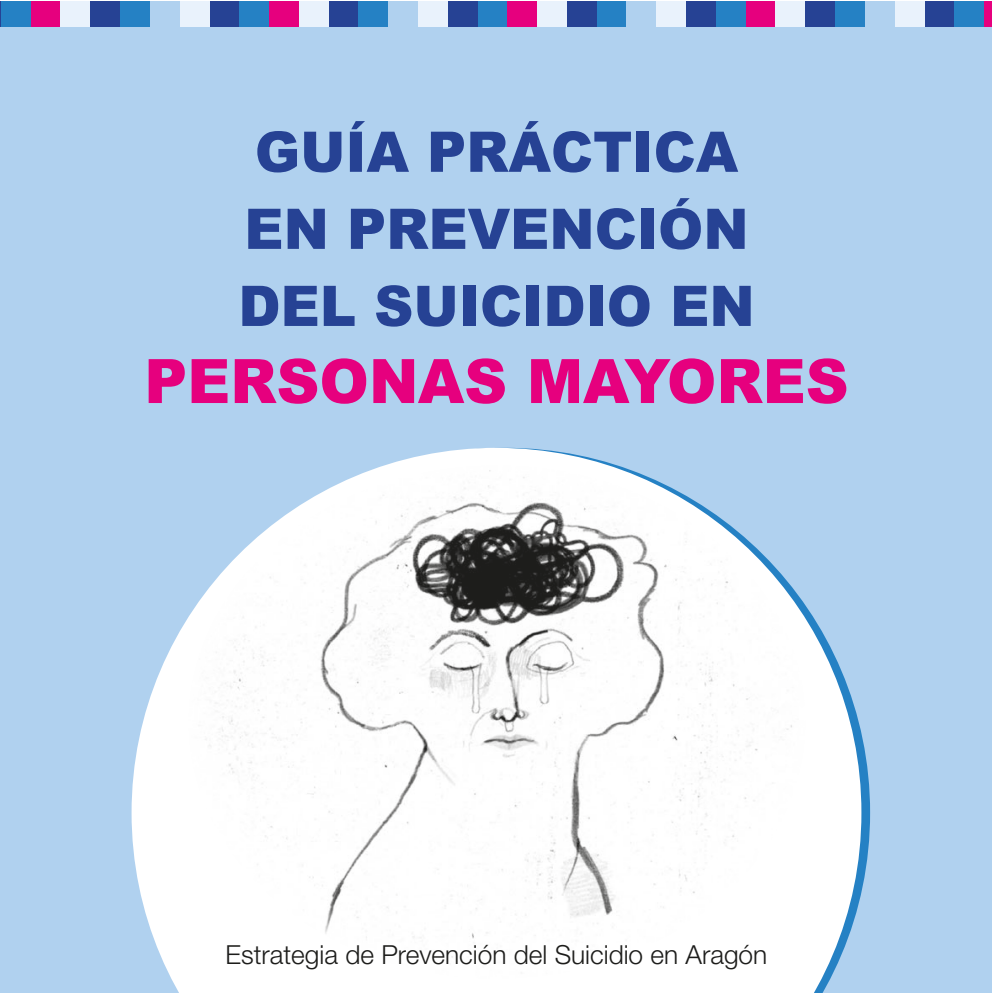
<style>
.page{position:relative;width:993px;height:993px;background:#fff}
.page>*{position:absolute;margin:0;border:0;box-sizing:border-box;transform-origin:0 0}
.t1{font:900 61.25px "Arial";color:#e6007e}
.t2{font:900 56px/77px "Arial";color:#264294}
.t3{font:300 26.25px "Helvetica Neue LT Std";color:#1d1d1b}
</style>
<div class="page">
<div style="left:0;top:2px;width:990px;height:990px;background:#b0d1ef"></div>
<svg style="left:131px;top:447px;width:730px;height:545px"></svg>
<img style="left:189px;top:465px;width:616px;height:513px">
<svg style="left:0;top:2px;width:1px;height:24px"></svg>
<div style="left:447px;top:2px;width:30px;height:24px;background:#264294"></div>
<div style="left:209px;top:2px;width:30px;height:24px;background:#264294"></div>
<div style="left:686px;top:2px;width:29px;height:24px;background:#264294"></div>
<div style="left:90px;top:2px;width:30px;height:24px;background:#264294"></div>
<div style="left:567px;top:2px;width:29px;height:24px;background:#264294"></div>
<div style="left:328px;top:2px;width:30px;height:24px;background:#264294"></div>
<div style="left:805px;top:2px;width:29px;height:24px;background:#264294"></div>
<div style="left:924px;top:2px;width:29px;height:24px;background:#264294"></div>
<div style="left:1px;top:2px;width:30px;height:24px;background:#2581c4"></div>
<div style="left:477px;top:2px;width:30px;height:24px;background:#2581c4"></div>
<div style="left:239px;top:2px;width:30px;height:24px;background:#2581c4"></div>
<div style="left:715px;top:2px;width:30px;height:24px;background:#2581c4"></div>
<div style="left:120px;top:2px;width:30px;height:24px;background:#2581c4"></div>
<div style="left:596px;top:2px;width:30px;height:24px;background:#2581c4"></div>
<div style="left:358px;top:2px;width:30px;height:24px;background:#2581c4"></div>
<div style="left:834px;top:2px;width:30px;height:24px;background:#2581c4"></div>
<div style="left:953px;top:2px;width:30px;height:24px;background:#2581c4"></div>
<div style="left:31px;top:2px;width:30px;height:24px;background:#e6007e"></div>
<div style="left:507px;top:2px;width:30px;height:24px;background:#e6007e"></div>
<div style="left:269px;top:2px;width:30px;height:24px;background:#e6007e"></div>
<div style="left:745px;top:2px;width:30px;height:24px;background:#e6007e"></div>
<div style="left:983px;top:2px;width:7px;height:24px;background:#e6007e"></div>
<div style="left:61px;top:2px;width:29px;height:24px;background:#e9f2fc"></div>
<div style="left:537px;top:2px;width:30px;height:24px;background:#e9f2fc"></div>
<div style="left:299px;top:2px;width:29px;height:24px;background:#e9f2fc"></div>
<div style="left:775px;top:2px;width:30px;height:24px;background:#e9f2fc"></div>
<div style="left:180px;top:2px;width:29px;height:24px;background:#e9f2fc"></div>
<div style="left:656px;top:2px;width:30px;height:24px;background:#e9f2fc"></div>
<div style="left:418px;top:2px;width:29px;height:24px;background:#e9f2fc"></div>
<div style="left:894px;top:2px;width:30px;height:24px;background:#e9f2fc"></div>
<h2 class="t2" style="left:238px;top:111px;width:517px">GUÍA PRÁCTICA<br>EN PREVENCIÓN<br>DEL SUICIDIO EN</h2>
<h1 class="t1" style="left:144px;top:335px;width:705px">PERSONAS MAYORES</h1>
<p class="t3" style="left:225px;top:938px;width:543px">Estrategia de Prevención del Suicidio en Aragón</p>
</div>
